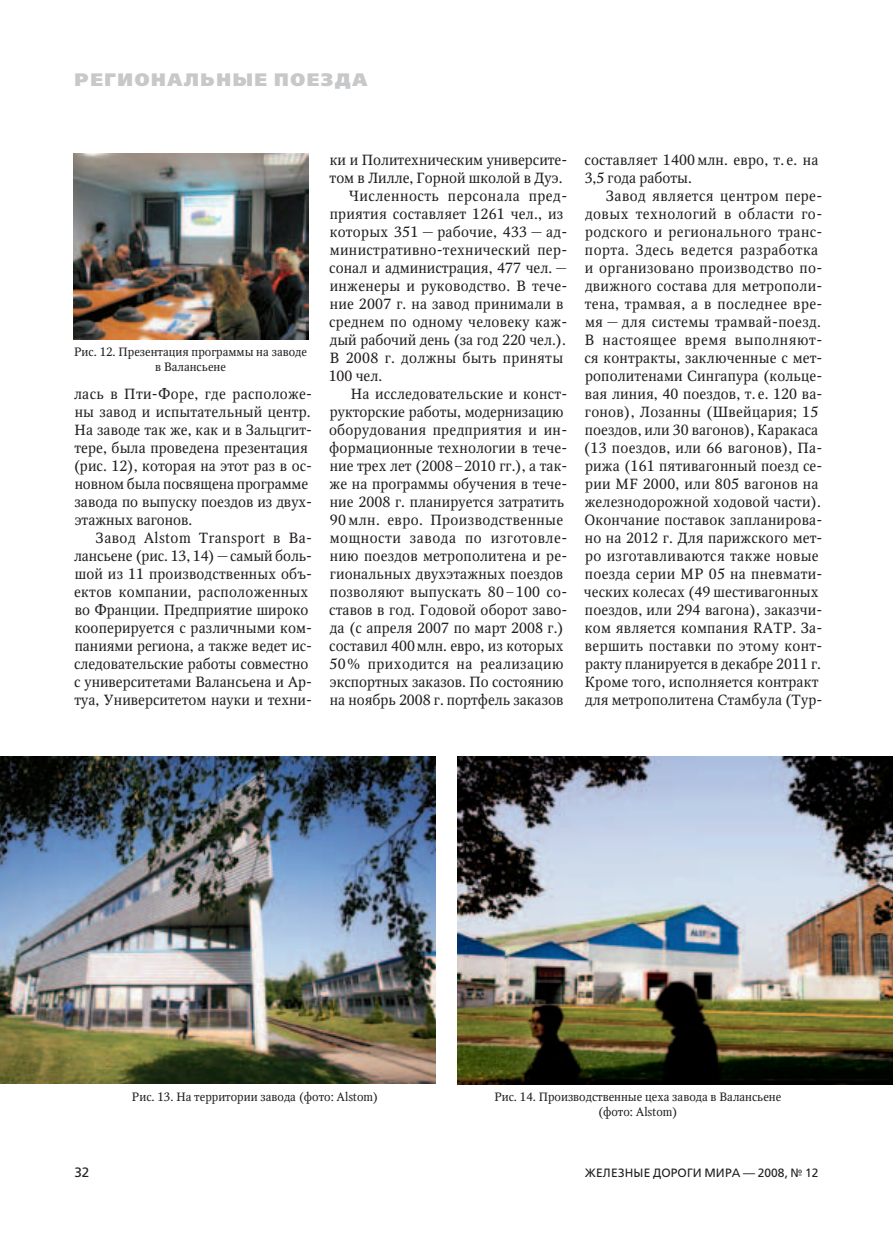
<style>
.page{position:relative;width:893px;height:1234px;background:#fff}
.page>*{position:absolute;margin:0;border:0;box-sizing:border-box;transform-origin:0 0}
.t1{font:800 18px "Free Set";letter-spacing:.09em;color:#c7c8ca}
.t2{font:14.7px/18px "Octava";letter-spacing:.01em;color:#231f20}
.t3{font:14.7px "Octava";letter-spacing:.035em;color:#231f20}
.t4{font:13.5px "Free Set";color:#231f20}
.t5{font:12px/15px "Octava";color:#231f20;text-align:center}
.t6{font:12px "Free Set";letter-spacing:.01em;color:#231f20}
</style>
<div class="page">
<img style="left:457px;top:756px;width:436px;height:327px">
<img style="left:0;top:756px;width:436px;height:327px">
<img style="left:74px;top:153px;width:234px;height:186px">
<p class="t1" style="left:74px;top:68px;width:294px">Региональные поезда</p>
<p class="t5" style="left:74px;top:344px;width:234px">Рис. 12. Презентация программы на заводе в Валансьене</p>
<p class="t2" style="left:74px;top:385px;width:240px">лась в Пти-Форе, где расположе&shy;ны завод и испытательный центр.<br>На заводе так же, как и в Зальцгит&shy;тере, была проведена презентация (рис. 12), которая на этот раз в ос&shy;новном была посвящена программе завода по выпуску поездов из двух&shy;этажных вагонов.</p>
<p class="t2" style="left:74px;top:529px;width:240px;text-indent:22px">Завод Alstom Transport в Ва&shy;лансьене (рис. 13, 14)—самый боль&shy;шой из 11 производственных объ&shy;ектов компании, расположенных во Франции. Предприятие широко кооперируется с различными ком&shy;паниями региона, а также ведет ис&shy;следовательские работы совместно с университетами Валансьена и Ар&shy;туа, Университетом науки и техни-</p>
<p class="t2" style="left:330px;top:151px;width:239px">ки и Политехническим университе-</p>
<p class="t2" style="left:330px;top:169px;width:234px">том в Лилле, Горной школой в Дуэ.</p>
<p class="t3" style="left:349px;top:187px;width:220px">Численность персонала пред-</p>
<p class="t2" style="left:330px;top:205px;width:235px">приятия составляет 1261 чел., из</p>
<p class="t2" style="left:330px;top:223px;width:239px">которых 351 — рабочие, 433 — ад-</p>
<p class="t2" style="left:330px;top:241px;width:239px">министративно-технический пер-</p>
<p class="t2" style="left:329px;top:259px;width:240px">сонал и администрация, 477 чел. —</p>
<p class="t2" style="left:330px;top:277px;width:239px">инженеры и руководство. В тече-</p>
<p class="t2" style="left:330px;top:295px;width:235px">ние 2007 г. на завод принимали в</p>
<p class="t2" style="left:329px;top:313px;width:240px">среднем по одному человеку каж-</p>
<p class="t2" style="left:330px;top:331px;width:237px">дый рабочий день (за год 220 чел.).</p>
<p class="t2" style="left:330px;top:349px;width:235px">В 2008 г. должны быть приняты</p>
<p class="t2" style="left:329px;top:367px;width:55px">100 чел.</p>
<p class="t2" style="left:351px;top:385px;width:218px">На исследовательские и конст-</p>
<p class="t2" style="left:330px;top:403px;width:235px">рукторские работы, модернизацию</p>
<p class="t2" style="left:329px;top:421px;width:240px">оборудования предприятия и ин-</p>
<p class="t2" style="left:329px;top:439px;width:240px">формационные технологии в тече-</p>
<p class="t2" style="left:330px;top:457px;width:239px">ние трех лет (2008–2010 гг.), а так-</p>
<p class="t2" style="left:330px;top:475px;width:239px">же на программы обучения в тече-</p>
<p class="t2" style="left:330px;top:493px;width:236px">ние 2008 г. планируется затратить</p>
<p class="t2" style="left:330px;top:511px;width:235px">90 млн. евро. Производственные</p>
<p class="t3" style="left:330px;top:529px;width:239px">мощности завода по изготовле-</p>
<p class="t2" style="left:330px;top:547px;width:239px">нию поездов метрополитена и ре-</p>
<p class="t2" style="left:330px;top:565px;width:235px">гиональных двухэтажных поездов</p>
<p class="t2" style="left:330px;top:583px;width:239px">позволяют выпускать 80–100 со-</p>
<p class="t2" style="left:329px;top:601px;width:240px">ставов в год. Годовой оборот заво-</p>
<p class="t2" style="left:330px;top:619px;width:235px">да (с апреля 2007 по март 2008 г.)</p>
<p class="t2" style="left:329px;top:637px;width:236px">составил 400млн. евро, из которых</p>
<p class="t2" style="left:329px;top:655px;width:236px">50% приходится на реализацию</p>
<p class="t2" style="left:330px;top:673px;width:235px">экспортных заказов. По состоянию</p>
<p class="t2" style="left:330px;top:691px;width:235px">на ноябрь 2008 г. портфель заказов</p>
<p class="t2" style="left:584px;top:151px;width:236px">составляет 1400млн. евро, т. е. на<br>3,5 года работы.</p>
<p class="t2" style="left:584px;top:187px;width:240px;text-indent:22px">Завод является центром пере&shy;довых технологий в области го&shy;родского и регионального транс&shy;порта. Здесь ведется разработка и организовано производство по&shy;движного состава для метрополи&shy;тена, трамвая, а в последнее вре&shy;мя — для системы трамвай-поезд.<br>В настоящее время выполняют&shy;ся контракты, заключенные с мет&shy;рополитенами Сингапура (кольце&shy;вая линия, 40 поездов, т. е. 120 ва&shy;гонов), Лозанны (Швейцария; 15 поездов, или 30 вагонов), Каракаса (13 поездов, или 66 вагонов), Па&shy;рижа (161 пятивагонный поезд се&shy;рии MF 2000, или 805 вагонов на железнодорожной ходовой части).<br>Окончание поставок запланирова&shy;но на 2012 г. Для парижского мет&shy;ро изготавливаются также новые поезда серии МР 05 на пневмати&shy;ческих колесах (49 шестивагонных поездов, или 294 вагона), заказчи&shy;ком является компания RATP. За&shy;вершить поставки по этому конт&shy;ракту планируется в декабре 2011 г.<br>Кроме того, исполняется контракт для метрополитена Стамбула (Тур-</p>
<p class="t5" style="left:132px;top:1088px;width:248px">Рис. 13. На территории завода (фото: Alstom)</p>
<p class="t5" style="left:494px;top:1088px;width:288px">Рис. 14. Производственные цеха завода в Валансьене (фото: Alstom)</p>
<p class="t4" style="left:74px;top:1163px;width:17px">32</p>
<p class="t6" style="left:585px;top:1165px;width:235px">Железные дороги мира — 2008, № 12</p>
</div>
